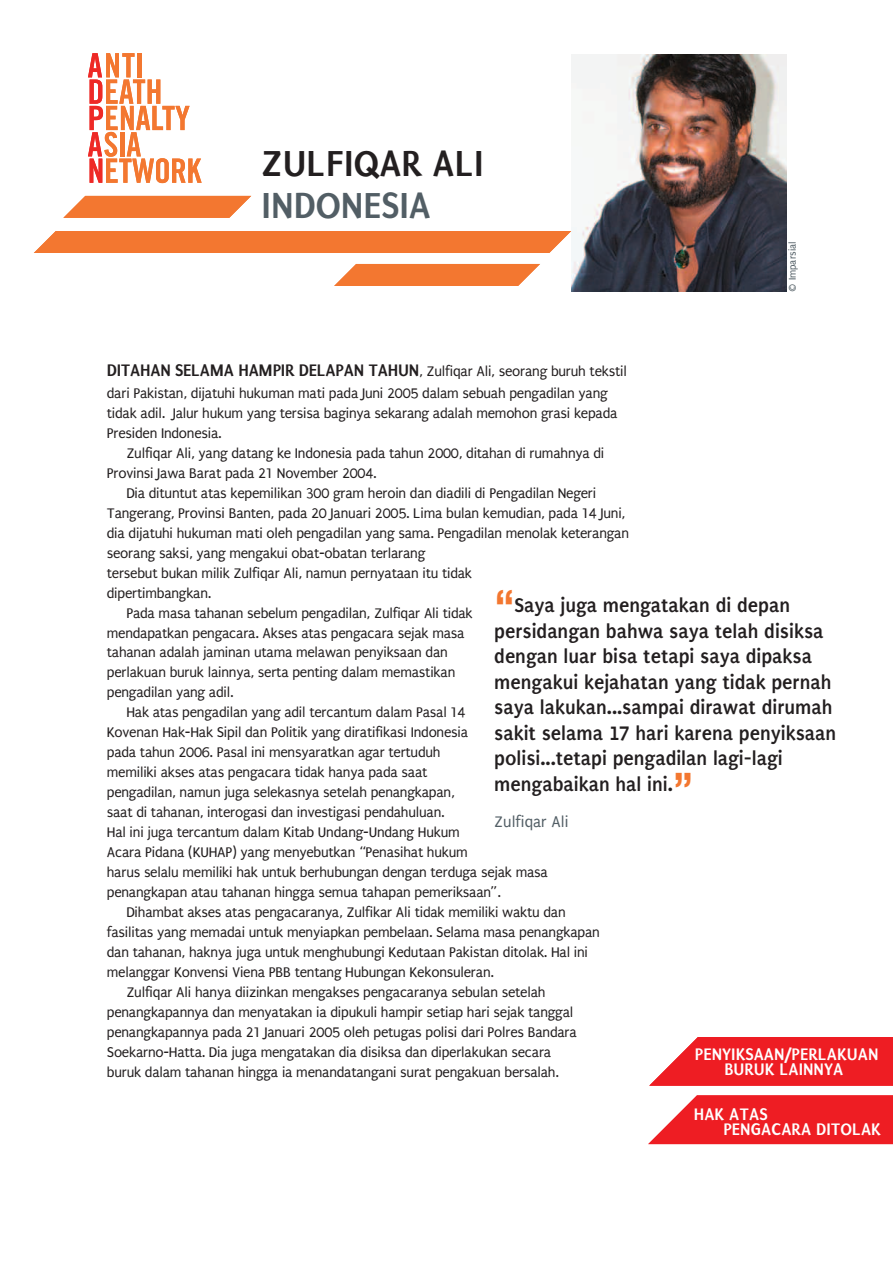
<style>
.page{position:relative;width:893px;height:1263px;background:#fff}
.page>*{position:absolute;margin:0;border:0;box-sizing:border-box;transform-origin:0 0}
.t1{font:700 39px "Puritan";color:#231f20}
.t2{font:700 39px "Puritan";color:#525e65}
.t3{font:700 21px/25.5px "Puritan";color:#231f20}
.t4{font:700 18px/15px "Puritan";color:#fff;text-align:center}
.t5{font:16.5px "Puritan";color:#525e65}
.t6{font:15px/20px "Puritan";letter-spacing:-.015em;color:#231f20}
.t7{font:10.5px "Puritan";color:#525e65}
.s1{font-weight:700;font-size:18px}
.s2{font-family:"Helvetica Neue";font-stretch:condensed;font-size:45px;color:#f37730}
</style>
<div class="page">
<img style="left:572px;top:54px;width:214px;height:237px">
<svg style="left:88px;top:53px;width:114px;height:130px"></svg>
<svg style="left:334px;top:264px;width:206px;height:22px;background:#f48545"></svg>
<svg style="left:63px;top:196px;width:188px;height:22px;background:#f48647"></svg>
<div style="left:34px;top:231px;width:537px;height:22px;background:#f37730"></div>
<svg style="left:649px;top:1037px;width:244px;height:49px;background:#ef3439"></svg>
<svg style="left:648px;top:1095px;width:245px;height:49px;background:#ef3439"></svg>
<h1 class="t1" style="left:261px;top:142px;width:224px">ZULfIqAR ALI</h1>
<h1 class="t2" style="left:261px;top:184px;width:171px">INDONESIA</h1>
<p class="t7" style="left:787px;top:292px;width:52px;rotate:-90deg">© Imparsial</p>
<p class="t6" style="left:107px;top:361px;width:521px;line-height:21.5px"><span class="s1">DITAHAN SELAmA HAmPIR DELAPAN TAHUN</span>, Zulfiqar Ali, seorang buruh tekstil dari Pakistan, dijatuhi hukuman mati pada Juni 2005 dalam sebuah pengadilan yang</p>
<p class="t6" style="left:107px;top:403px;width:512px">tidak adil. Jalur hukum yang tersisa baginya sekarang adalah memohon grasi kepada<br>Presiden Indonesia.</p>
<p class="t6" style="left:107px;top:443px;width:499px;text-indent:19px">Zulfiqar Ali, yang datang ke Indonesia pada tahun 2000, ditahan di rumahnya di<br>Provinsi Jawa Barat pada 21 November 2004.</p>
<p class="t6" style="left:126px;top:483px;width:471px">Dia dituntut atas kepemilikan 300 gram heroin dan diadili di Pengadilan Negeri</p>
<p class="t6" style="left:107px;top:503px;width:520px">Tangerang, Provinsi Banten, pada 20 Januari 2005. Lima bulan kemudian, pada 14 Juni,</p>
<p class="t6" style="left:107px;top:523px;width:524px">dia dijatuhi hukuman mati oleh pengadilan yang sama. Pengadilan menolak keterangan</p>
<p class="t6" style="left:107px;top:543px;width:320px">seorang saksi, yang mengakui obat-obatan terlarang</p>
<p class="t6" style="left:107px;top:563px;width:367px">tersebut bukan milik Zulfiqar Ali, namun pernyataan itu tidak</p>
<p class="t6" style="left:107px;top:583px;width:106px">dipertimbangkan.</p>
<p class="t6" style="left:126px;top:603px;width:348px">Pada masa tahanan sebelum pengadilan, Zulfiqar Ali tidak</p>
<p class="t6" style="left:107px;top:623px;width:359px">mendapatkan pengacara. Akses atas pengacara sejak masa</p>
<p class="t6" style="left:107px;top:643px;width:342px">tahanan adalah jaminan utama melawan penyiksaan dan</p>
<p class="t6" style="left:107px;top:663px;width:350px">perlakuan buruk lainnya, serta penting dalam memastikan</p>
<p class="t6" style="left:107px;top:683px;width:128px">pengadilan yang adil.</p>
<p class="t6" style="left:126px;top:703px;width:341px">Hak atas pengadilan yang adil tercantum dalam Pasal 14</p>
<p class="t6" style="left:107px;top:723px;width:363px">Kovenan Hak-Hak Sipil dan Politik yang diratifikasi Indonesia</p>
<p class="t6" style="left:107px;top:743px;width:335px">pada tahun 2006. Pasal ini mensyaratkan agar tertuduh</p>
<p class="t6" style="left:107px;top:763px;width:322px">memiliki akses atas pengacara tidak hanya pada saat</p>
<p class="t6" style="left:107px;top:783px;width:349px">pengadilan, namun juga selekasnya setelah penangkapan,</p>
<p class="t6" style="left:107px;top:803px;width:339px">saat di tahanan, interogasi dan investigasi pendahuluan.</p>
<p class="t6" style="left:107px;top:823px;width:354px">Hal ini juga tercantum dalam Kitab Undang-Undang Hukum</p>
<p class="t6" style="left:107px;top:843px;width:362px">Acara Pidana (KUHAP) yang menyebutkan “Penasihat hukum</p>
<p class="t6" style="left:107px;top:863px;width:443px">harus selalu memiliki hak untuk berhubungan dengan terduga sejak masa</p>
<p class="t6" style="left:107px;top:883px;width:396px">penangkapan atau tahanan hingga semua tahapan pemeriksaan”.</p>
<p class="t6" style="left:126px;top:903px;width:441px">Dihambat akses atas pengacaranya, Zulfikar Ali tidak memiliki waktu dan</p>
<p class="t6" style="left:107px;top:923px;width:494px">fasilitas yang memadai untuk menyiapkan pembelaan. Selama masa penangkapan</p>
<p class="t6" style="left:107px;top:943px;width:483px">dan tahanan, haknya juga untuk menghubungi Kedutaan Pakistan ditolak. Hal ini</p>
<p class="t6" style="left:107px;top:963px;width:389px">melanggar Konvensi Viena PBB tentang Hubungan Kekonsuleran.</p>
<p class="t6" style="left:126px;top:983px;width:421px">Zulfiqar Ali hanya diizinkan mengakses pengacaranya sebulan setelah</p>
<p class="t6" style="left:107px;top:1002px;width:468px">penangkapannya dan menyatakan ia dipukuli hampir setiap hari sejak tanggal</p>
<p class="t6" style="left:107px;top:1022px;width:471px">penangkapannya pada 21 Januari 2005 oleh petugas polisi dari Polres Bandara</p>
<p class="t6" style="left:107px;top:1042px;width:446px">Soekarno-Hatta. Dia juga mengatakan dia disiksa dan diperlakukan secara</p>
<p class="t6" style="left:107px;top:1062px;width:454px">buruk dalam tahanan hingga ia menandatangani surat pengakuan bersalah.</p>
<p class="t3" style="left:494px;top:593px;width:344px"><span class="s2">“</span>Saya juga mengatakan di depan persidangan bahwa saya telah disiksa dengan luar bisa tetapi saya dipaksa mengakui kejahatan yang tidak pernah saya lakukan...sampai dirawat dirumah sakit selama 17 hari karena penyiksaan polisi...tetapi pengadilan lagi-lagi mengabaikan hal ini.<span class="s2">”</span></p>
<p class="t5" style="left:494px;top:812px;width:76px">Zulfiqar Ali</p>
<p class="t4" style="left:695px;top:1047px;width:185px">PENYIKSAAN/PERLAKUAN<br>BURUK LAINNYA</p>
<p class="t4" style="left:723px;top:1107px;width:159px;text-align:left;text-indent:-29px">HAK ATAS<br>PENGACARA DITOLAK</p>
</div>
